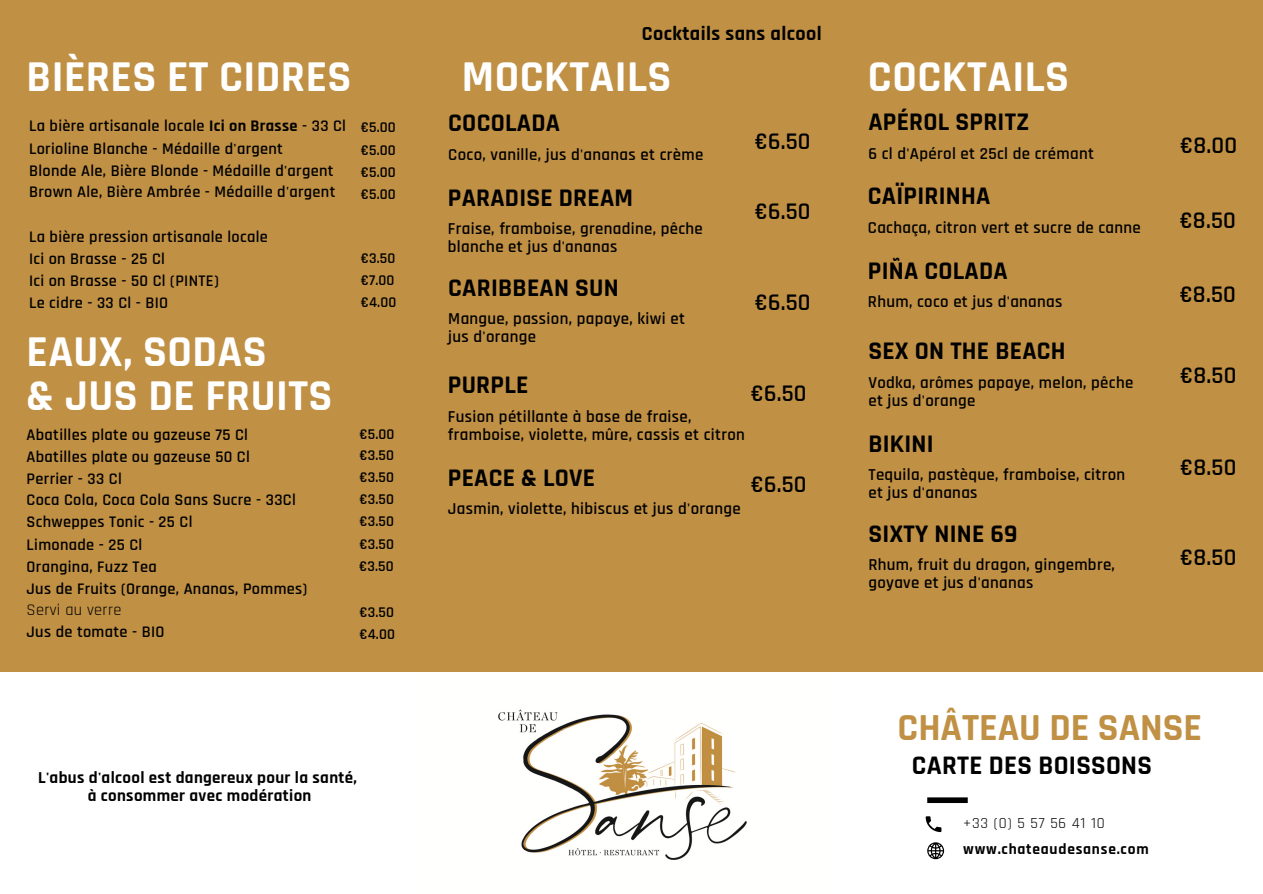
<style>
.page{position:relative;width:1263px;height:894px;background:#fff}
.page>*{position:absolute;margin:0;border:0;box-sizing:border-box;transform-origin:0 0}
.t1{font:700 44.55px "Rajdhani";letter-spacing:.01em;color:#fff}
.t2{font:700 38.7px "Rajdhani";color:#c09044}
.t3{font:700 27px "Rajdhani";letter-spacing:.01em;color:#000}
.t4{font:700 25.65px "Rajdhani";letter-spacing:.01em;color:#000}
.t5{font:600 24.15px "Rajdhani";letter-spacing:.01em;color:#000}
.t6{font:700 20.1px "Rajdhani";letter-spacing:.02em;color:#000}
.t7{font:700 16.95px "Rajdhani";letter-spacing:.02em;color:#000}
.t8{font:600 16.8px/18px "Rajdhani";letter-spacing:.02em;color:#000}
.t9{font:600 16.35px "Rajdhani";letter-spacing:.02em;color:#000}
.t10{font:16.35px "Rajdhani";letter-spacing:.02em;color:#000}
.t11{font:700 15.45px "Rajdhani";letter-spacing:.05em;color:#000}
.t12{font:15.45px "Rajdhani";letter-spacing:.05em;color:#000}
.t13{font:600 15px "Rajdhani";letter-spacing:.01em;color:#000}
.s1{font-weight:700}
</style>
<div class="page">
<div style="left:0;top:0;width:1263px;height:893px;background:#c09044"></div>
<div style="left:0;top:671px;width:1263px;height:222px;background:#fff"></div>
<svg style="left:926px;top:816px;width:15px;height:15px"></svg>
<svg style="left:927px;top:842px;width:17px;height:17px"></svg>
<div style="left:927px;top:797px;width:41px;height:5px;background:#000"></div>
<img style="left:498px;top:709px;width:249px;height:151px">
<p class="t1" style="left:27px;top:49px;width:326px">BIÈRES ET CIDRES</p>
<p class="t9" style="left:29px;top:116px;width:318px">La bière artisanale locale <span class="s1">Ici on Brasse</span> - 33 Cl</p>
<p class="t9" style="left:29px;top:139px;width:255px">Lorioline Blanche - Médaille d'argent</p>
<p class="t9" style="left:29px;top:161px;width:306px">Blonde Ale, Bière Blonde - Médaille d'argent</p>
<p class="t9" style="left:29px;top:182px;width:308px">Brown Ale, Bière Ambrée - Médaille d'argent</p>
<p class="t9" style="left:29px;top:226px;width:240px">La bière pression artisanale locale</p>
<p class="t9" style="left:29px;top:248px;width:137px">Ici on Brasse - 25 Cl</p>
<p class="t9" style="left:29px;top:270px;width:191px">Ici on Brasse - 50 Cl (PINTE)</p>
<p class="t13" style="left:361px;top:117px;width:36px">€5.00</p>
<p class="t13" style="left:361px;top:141px;width:36px">€5.00</p>
<p class="t13" style="left:361px;top:163px;width:36px">€5.00</p>
<p class="t13" style="left:361px;top:185px;width:36px">€5.00</p>
<p class="t13" style="left:361px;top:249px;width:36px">€3.50</p>
<p class="t13" style="left:361px;top:271px;width:35px">€7.00</p>
<p class="t9" style="left:29px;top:292px;width:141px">Le cidre - 33 Cl - BIO</p>
<p class="t13" style="left:361px;top:293px;width:37px">€4.00</p>
<p class="t1" style="left:27px;top:325px;width:242px">EAUX, SODAS</p>
<p class="t1" style="left:27px;top:368px;width:307px">&amp; JUS DE FRUITS</p>
<p class="t9" style="left:27px;top:424px;width:223px">Abatilles plate ou gazeuse 75 Cl</p>
<p class="t9" style="left:27px;top:446px;width:225px">Abatilles plate ou gazeuse 50 Cl</p>
<p class="t9" style="left:27px;top:468px;width:97px">Perrier - 33 Cl</p>
<p class="t9" style="left:27px;top:489px;width:271px">Coca Cola, Coca Cola Sans Sucre - 33Cl</p>
<p class="t9" style="left:27px;top:534px;width:117px">Limonade - 25 Cl</p>
<p class="t9" style="left:27px;top:556px;width:132px">Orangina, Fuzz Tea</p>
<p class="t9" style="left:27px;top:578px;width:282px">Jus de Fruits (Orange, Ananas, Pommes)</p>
<p class="t13" style="left:360px;top:425px;width:36px">€5.00</p>
<p class="t13" style="left:360px;top:445px;width:36px">€3.50</p>
<p class="t13" style="left:360px;top:468px;width:36px">€3.50</p>
<p class="t13" style="left:360px;top:489px;width:36px">€3.50</p>
<p class="t9" style="left:27px;top:511px;width:167px">Schweppes Tonic - 25 Cl</p>
<p class="t13" style="left:360px;top:512px;width:36px">€3.50</p>
<p class="t13" style="left:360px;top:534px;width:36px">€3.50</p>
<p class="t13" style="left:359px;top:557px;width:36px">€3.50</p>
<p class="t10" style="left:27px;top:599px;width:96px">Servi au verre</p>
<p class="t13" style="left:360px;top:603px;width:36px">€3.50</p>
<p class="t9" style="left:27px;top:621px;width:139px">Jus de tomate - BIO</p>
<p class="t13" style="left:360px;top:624px;width:37px">€4.00</p>
<p class="t7" style="left:38px;top:766px;width:320px">L'abus d'alcool est dangereux pour la santé,</p>
<p class="t7" style="left:88px;top:784px;width:225px">à consommer avec modération</p>
<p class="t6" style="left:642px;top:22px;width:181px">Cocktails sans alcool</p>
<p class="t1" style="left:462px;top:49px;width:211px">MOCKTAILS</p>
<p class="t1" style="left:868px;top:49px;width:203px">COCKTAILS</p>
<p class="t4" style="left:448px;top:107px;width:113px">COCOLADA</p>
<p class="t4" style="left:868px;top:106px;width:163px">APÉROL SPRITZ</p>
<p class="t5" style="left:755px;top:127px;width:57px">€6.50</p>
<p class="t8" style="left:448px;top:146px;width:256px">Coco, vanille, jus d'ananas et crème</p>
<p class="t4" style="left:448px;top:182px;width:187px">PARADISE DREAM</p>
<p class="t8" style="left:448px;top:220px;width:257px">Fraise, framboise, grenadine, pêche blanche et jus d'ananas</p>
<p class="t4" style="left:448px;top:272px;width:172px">CARIBBEAN SUN</p>
<p class="t8" style="left:448px;top:310px;width:238px">Mangue, passion, papaye, kiwi et jus d'orange</p>
<p class="t4" style="left:448px;top:369px;width:82px">PURPLE</p>
<p class="t8" style="left:448px;top:407px;width:299px">Fusion pétillante à base de fraise, framboise, violette, mûre, cassis et citron</p>
<p class="t4" style="left:448px;top:461px;width:149px">PEACE &amp; LOVE</p>
<p class="t8" style="left:448px;top:500px;width:294px">Jasmin, violette, hibiscus et jus d'orange</p>
<p class="t5" style="left:755px;top:197px;width:57px">€6.50</p>
<p class="t5" style="left:755px;top:287px;width:57px">€6.50</p>
<p class="t5" style="left:751px;top:378px;width:57px">€6.50</p>
<p class="t5" style="left:751px;top:470px;width:57px">€6.50</p>
<p class="t8" style="left:868px;top:145px;width:227px">6 cl d'Apérol et 25cl de crémant</p>
<p class="t4" style="left:868px;top:180px;width:124px">CAÏPIRINHA</p>
<p class="t8" style="left:868px;top:219px;width:274px">Cachaça, citron vert et sucre de canne</p>
<p class="t4" style="left:868px;top:255px;width:141px">PIÑA COLADA</p>
<p class="t8" style="left:868px;top:293px;width:196px">Rhum, coco et jus d'ananas</p>
<p class="t4" style="left:868px;top:335px;width:199px">SEX ON THE BEACH</p>
<p class="t8" style="left:868px;top:373px;width:267px">Vodka, arômes papaye, melon, pêche</p>
<p class="t8" style="left:868px;top:391px;width:109px">et jus d'orange</p>
<p class="t4" style="left:868px;top:427px;width:67px">BIKINI</p>
<p class="t8" style="left:868px;top:466px;width:258px">Tequila, pastèque, framboise, citron</p>
<p class="t8" style="left:868px;top:484px;width:111px">et jus d'ananas</p>
<p class="t4" style="left:868px;top:518px;width:151px">SIXTY NINE 69</p>
<p class="t8" style="left:868px;top:556px;width:248px">Rhum, fruit du dragon, gingembre,</p>
<p class="t8" style="left:868px;top:574px;width:167px">goyave et jus d'ananas</p>
<p class="t5" style="left:1180px;top:131px;width:58px">€8.00</p>
<p class="t5" style="left:1180px;top:205px;width:58px">€8.50</p>
<p class="t5" style="left:1180px;top:280px;width:58px">€8.50</p>
<p class="t5" style="left:1180px;top:360px;width:58px">€8.50</p>
<p class="t5" style="left:1180px;top:452px;width:58px">€8.50</p>
<p class="t5" style="left:1180px;top:542px;width:58px">€8.50</p>
<p class="t2" style="left:898px;top:703px;width:306px">CHÂTEAU DE SANSE</p>
<p class="t3" style="left:912px;top:748px;width:242px">CARTE DES BOISSONS</p>
<p class="t12" style="left:963px;top:813px;width:143px">+33 (0) 5 57 56 41 10</p>
<p class="t11" style="left:963px;top:839px;width:187px">www.chateaudesanse.com</p>
</div>
